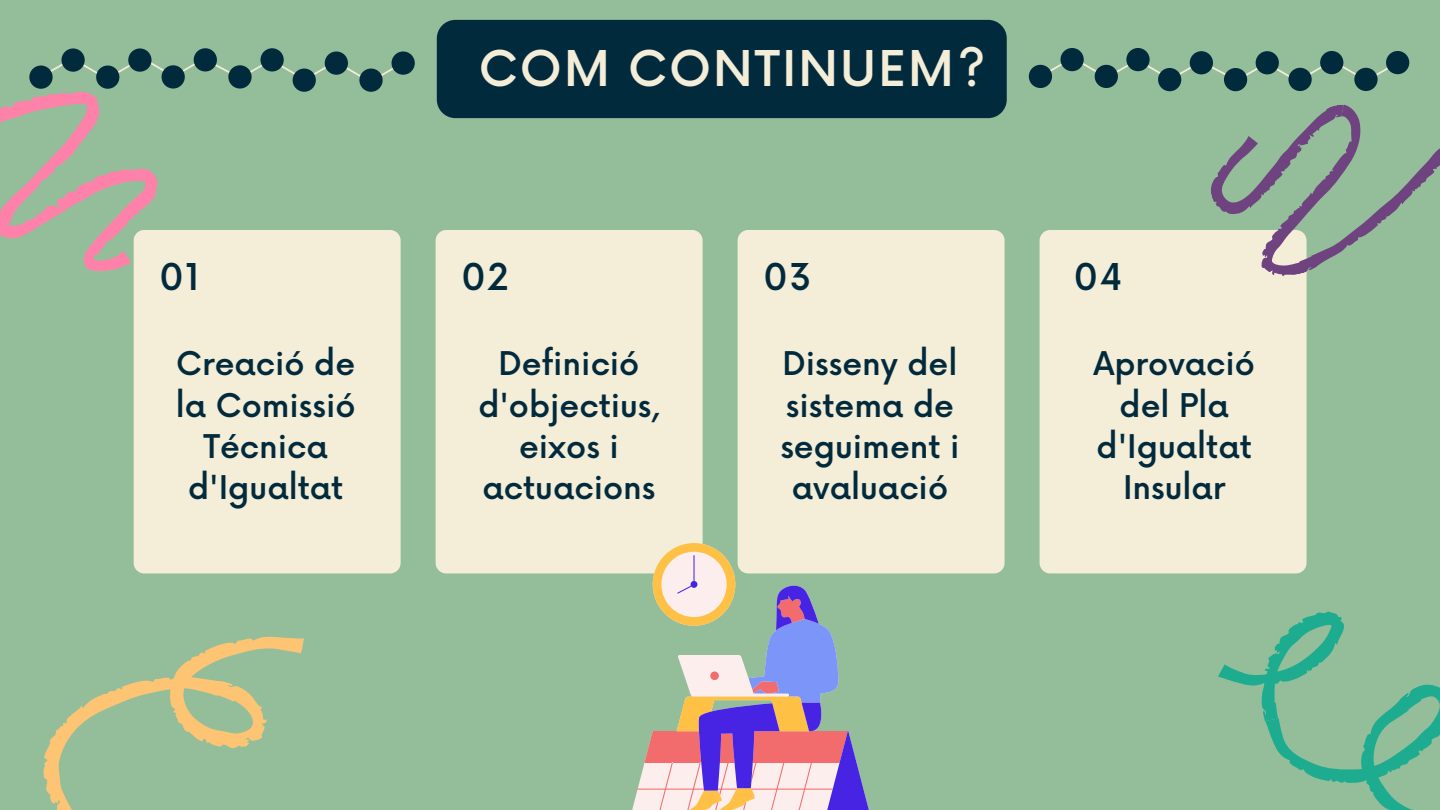
<style>
.page{position:relative;width:1440px;height:810px;background:#94bd9a}
.page>*{position:absolute;margin:0;border:0;box-sizing:border-box;transform-origin:0 0}
.t1{font:500 48px "Now";letter-spacing:.04em;color:#f4edd8}
.t2{font:500 36px "Now";letter-spacing:.04em;color:#022a3d}
.t3{font:500 31.8px/41.2px "Now";color:#022a3d;text-align:center}
</style>
<div class="page">
<div style="left:1029px;top:65px;width:23px;height:23px;background:#022a3d;border-radius:50%"></div>
<div style="left:1060px;top:48px;width:24px;height:23px;background:#022a3d;border-radius:50%"></div>
<div style="left:1126px;top:48px;width:24px;height:23px;background:#022a3d;border-radius:50%"></div>
<div style="left:1190px;top:51px;width:23px;height:23px;background:#022a3d;border-radius:50%"></div>
<div style="left:1256px;top:51px;width:23px;height:23px;background:#022a3d;border-radius:50%"></div>
<div style="left:1320px;top:51px;width:23px;height:23px;background:#022a3d;border-radius:50%"></div>
<div style="left:1386px;top:51px;width:23px;height:23px;background:#022a3d;border-radius:50%"></div>
<div style="left:392px;top:51px;width:23px;height:24px;background:#022a3d;border-radius:50%"></div>
<div style="left:359px;top:69px;width:24px;height:23px;background:#022a3d;border-radius:50%"></div>
<div style="left:325px;top:51px;width:23px;height:24px;background:#022a3d;border-radius:50%"></div>
<div style="left:293px;top:69px;width:23px;height:23px;background:#022a3d;border-radius:50%"></div>
<div style="left:260px;top:48px;width:24px;height:24px;background:#022a3d;border-radius:50%"></div>
<div style="left:228px;top:65px;width:24px;height:24px;background:#022a3d;border-radius:50%"></div>
<div style="left:194px;top:48px;width:23px;height:24px;background:#022a3d;border-radius:50%"></div>
<div style="left:162px;top:65px;width:23px;height:24px;background:#022a3d;border-radius:50%"></div>
<svg style="left:39px;top:57px;width:366px;height:25px"></svg>
<div style="left:128px;top:48px;width:24px;height:24px;background:#022a3d;border-radius:50%"></div>
<div style="left:96px;top:66px;width:23px;height:23px;background:#022a3d;border-radius:50%"></div>
<div style="left:61px;top:48px;width:24px;height:24px;background:#022a3d;border-radius:50%"></div>
<div style="left:29px;top:66px;width:24px;height:23px;background:#022a3d;border-radius:50%"></div>
<div style="left:437px;top:20px;width:570px;height:98px;background:#022a3d;border-radius:19px"></div>
<div style="left:134px;top:230px;width:267px;height:343px;background:#f4edd8;border-radius:11px"></div>
<div style="left:738px;top:230px;width:267px;height:343px;background:#f4edd8;border-radius:11px"></div>
<div style="left:1040px;top:230px;width:267px;height:343px;background:#f4edd8;border-radius:11px"></div>
<div style="left:436px;top:230px;width:267px;height:343px;background:#f4edd8;border-radius:11px"></div>
<svg style="left:0;top:92px;width:158px;height:179px"></svg>
<svg style="left:43px;top:636px;width:261px;height:174px"></svg>
<svg style="left:1039px;top:58px;width:401px;height:225px"></svg>
<svg style="left:1218px;top:611px;width:222px;height:199px"></svg>
<svg style="left:632px;top:731px;width:21px;height:79px"></svg>
<svg style="left:653px;top:543px;width:85px;height:267px"></svg>
<svg style="left:677px;top:555px;width:214px;height:255px"></svg>
<h1 class="t1" style="left:479px;top:43px;width:508px">COM CONTINUEM?</h1>
<p class="t2" style="left:159px;top:258px;width:42px">01</p>
<p class="t2" style="left:461px;top:258px;width:49px">02</p>
<p class="t2" style="left:763px;top:258px;width:50px">03</p>
<p class="t2" style="left:1074px;top:258px;width:51px">04</p>
<p class="t3" style="left:176px;top:345px;width:181px">Creació de la Comissió<br>Técnica d'Igualtat</p>
<p class="t3" style="left:478px;top:345px;width:183px">Definició d'objectius, eixos i actuacions</p>
<p class="t3" style="left:780px;top:345px;width:181px">Disseny del sistema de seguiment i avaluació</p>
<p class="t3" style="left:1093px;top:345px;width:163px">Aprovació del Pla d'Igualtat<br>Insular</p>
</div>
